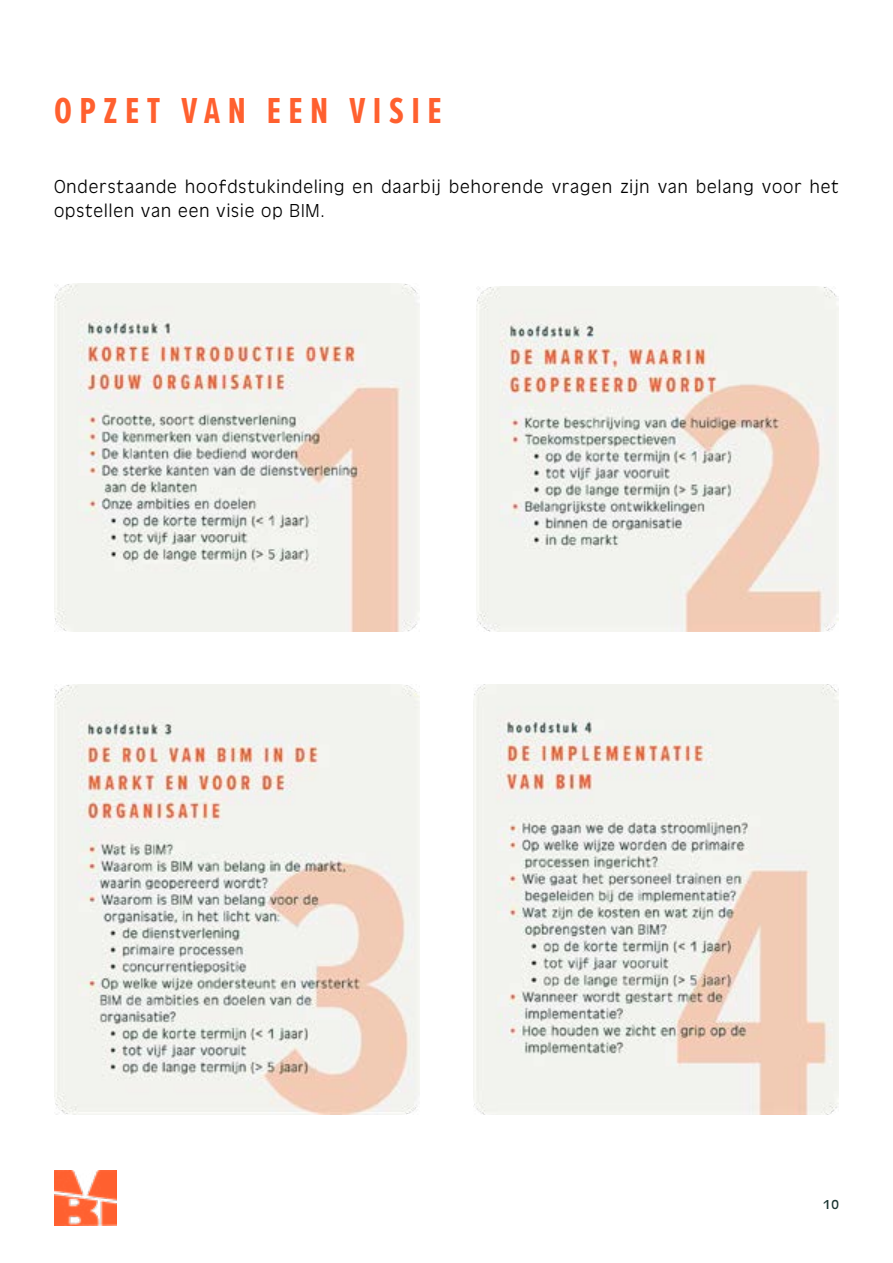
<style>
.page{position:relative;width:893px;height:1263px;background:#fff}
.page>*{position:absolute;margin:0;border:0;box-sizing:border-box;transform-origin:0 0}
.t1{font:700 37.5px "Proxima Nova Ex Cn";letter-spacing:.2em;color:#ff602f}
.t2{font:300 19.5px/23.4px "Antique Oli";letter-spacing:.05em;color:#000}
.t3{font:13.5px "Antique Oli";color:#1b3532}
</style>
<div class="page">
<img style="left:54px;top:1171px;width:63px;height:54px">
<img style="left:54px;top:284px;width:365px;height:347px">
<img style="left:477px;top:286px;width:362px;height:345px">
<img style="left:54px;top:685px;width:365px;height:429px">
<img style="left:474px;top:685px;width:365px;height:429px">
<h1 class="t1" style="left:54px;top:83px;width:389px">OPZET VAN EEN VISIE</h1>
<p class="t2" style="left:54px;top:175px;width:786px">Onderstaande hoofdstukindeling en daarbij behorende vragen zijn van belang voor het opstellen van een visie op BIM.</p>
<p class="t3" style="left:823px;top:1196px;width:17px">10</p>
</div>
